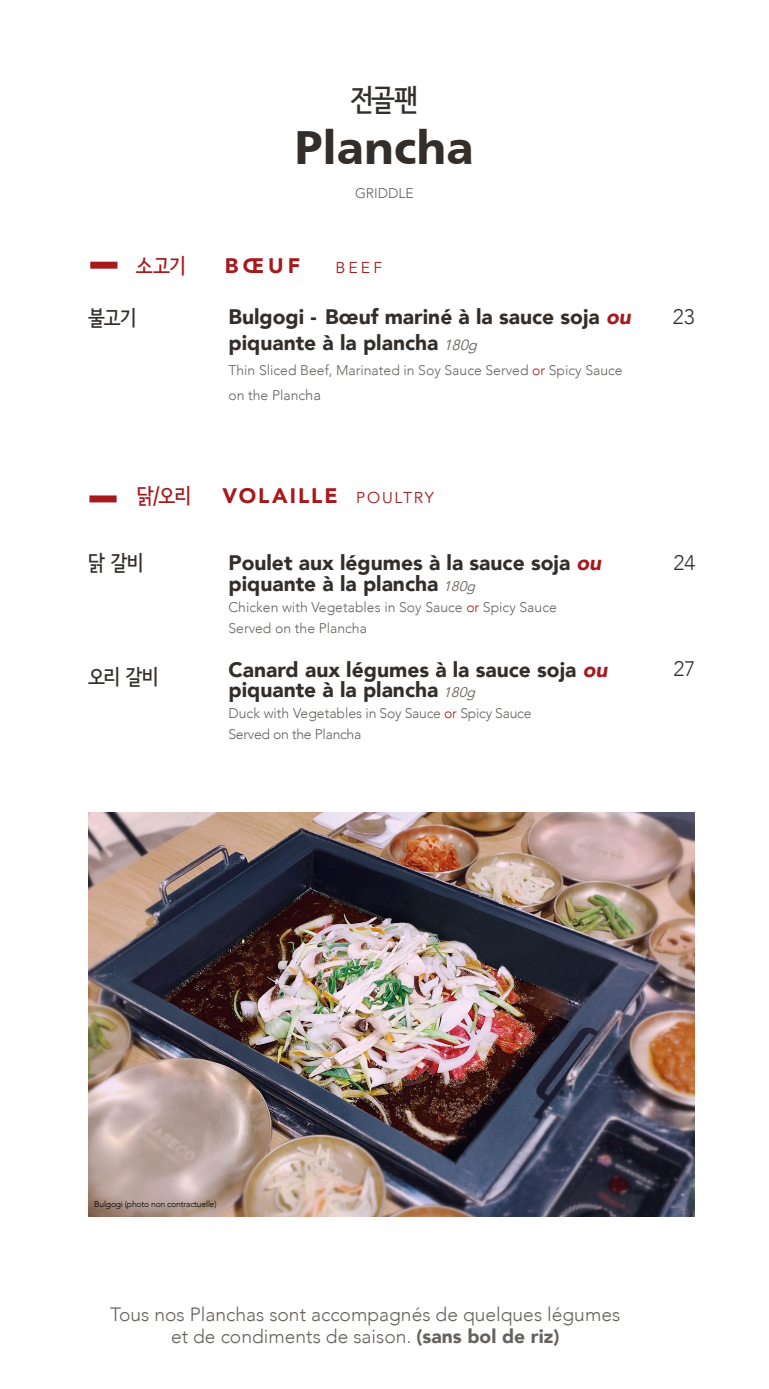
<style>
.page{position:relative;width:769px;height:1389px;background:#fff}
.page>*{position:absolute;margin:0;border:0;box-sizing:border-box;transform-origin:0 0}
.t1{font:700 47.07px "Doris PFC";color:#332e2a}
.t2{font:29.75px "Se N CB";color:#332e2a}
.t3{font:900 21px/21px "Avenir";color:#332e2a}
.t4{font:900 21px "Avenir";letter-spacing:.1em;color:#a6191c}
.t5{font:21px "Se N CB";letter-spacing:-.03em;color:#332e2a}
.t6{font:21px "Se N CB";color:#a6191c}
.t7{font:300 21px "Avenir";color:#332e2a}
.t8{font:300 19.25px/21.5px "Avenir";color:#66625f;text-align:center}
.t9{font:15.75px "Avenir";color:#a6191c}
.t10{font:300 14px/21px "Avenir";color:#66625f}
.t11{font:300 14px/21px "Avenir";letter-spacing:-.02em;color:#66625f}
.t12{font:300 8.58px "Avenir";letter-spacing:-.02em;color:#000}
.s1{font-style:italic;color:#a6191c}
.s2{font-weight:400;font-style:italic;font-size:14.7px;color:#66625f}
.s3{color:#a6191c}
.s4{font-size:14.7px}
.s5{font-weight:400;font-size:15.75px}
.s6{font-weight:400;font-style:italic;font-size:14px;color:#66625f}
.s7{font-weight:900}
</style>
<div class="page">
<div style="left:89px;top:495px;width:28px;height:7px;background:#a6191c"></div>
<div style="left:90px;top:262px;width:27px;height:7px;background:#a6191c"></div>
<img style="left:88px;top:813px;width:606px;height:404px">
<h2 class="t2" style="left:350px;top:86px;width:69px">전골팬</h2>
<h1 class="t1" style="left:295px;top:129px;width:181px">Plancha</h1>
<p class="t10" style="left:355px;top:183px;width:60px">GRIDDLE</p>
<p class="t6" style="left:136px;top:255px;width:51px">소고기</p>
<p class="t4" style="left:225px;top:252px;width:77px">BŒUF</p>
<p class="t9" style="left:335px;top:257px;width:48px">BEEF</p>
<p class="t5" style="left:88px;top:307px;width:50px">불고기</p>
<p class="t3" style="left:228px;top:305px;width:404px;line-height:25.4px">Bulgogi - Bœuf mariné à la sauce soja <span class="s1">ou </span>piquante à la plancha <span class="s2">180g</span></p>
<p class="t10" style="left:228px;top:358px;width:396px;line-height:25.4px">Thin Sliced Beef, Marinated in Soy Sauce Served <span class="s3">or</span> Spicy Sauce on the Planc<span class="s4">ha</span></p>
<p class="t6" style="left:137px;top:485px;width:56px">닭/오리</p>
<p class="t4" style="left:223px;top:482px;width:213px">VOLAILLE <span class="s5">POULTRY</span></p>
<p class="t5" style="left:88px;top:553px;width:57px">닭 갈비</p>
<p class="t5" style="left:88px;top:666px;width:72px">오리 갈비</p>
<p class="t3" style="left:228px;top:553px;width:374px">Poulet aux légumes à la sauce soja <span class="s1">ou </span>piquante à la plancha <span class="s6">180g</span></p>
<p class="t10" style="left:228px;top:597px;width:330px">Chicken with Vegetables in Soy Sauce <span class="s3">or</span> Spicy Sauce<br>Served on the Plancha</p>
<p class="t3" style="left:228px;top:659px;width:381px">Canard aux légumes à la sauce soja <span class="s1">ou </span>piquante à la plancha <span class="s6">180g</span></p>
<p class="t11" style="left:228px;top:703px;width:304px">Duck with Vegetables in Soy Sauce <span class="s3">or</span> Spicy Sauce<br>Served on the Plancha</p>
<p class="t7" style="left:673px;top:303px;width:23px">23</p>
<p class="t7" style="left:673px;top:549px;width:23px">24</p>
<p class="t7" style="left:673px;top:655px;width:23px">27</p>
<p class="t12" style="left:94px;top:1199px;width:124px">Bulgogi (photo non contractuelle)</p>
<p class="t8" style="left:110px;top:1305px;width:512px">Tous nos Planchas sont accompagnés de quelques légumes et de condiments de saison. <span class="s7">(sans bol de riz)</span></p>
</div>
